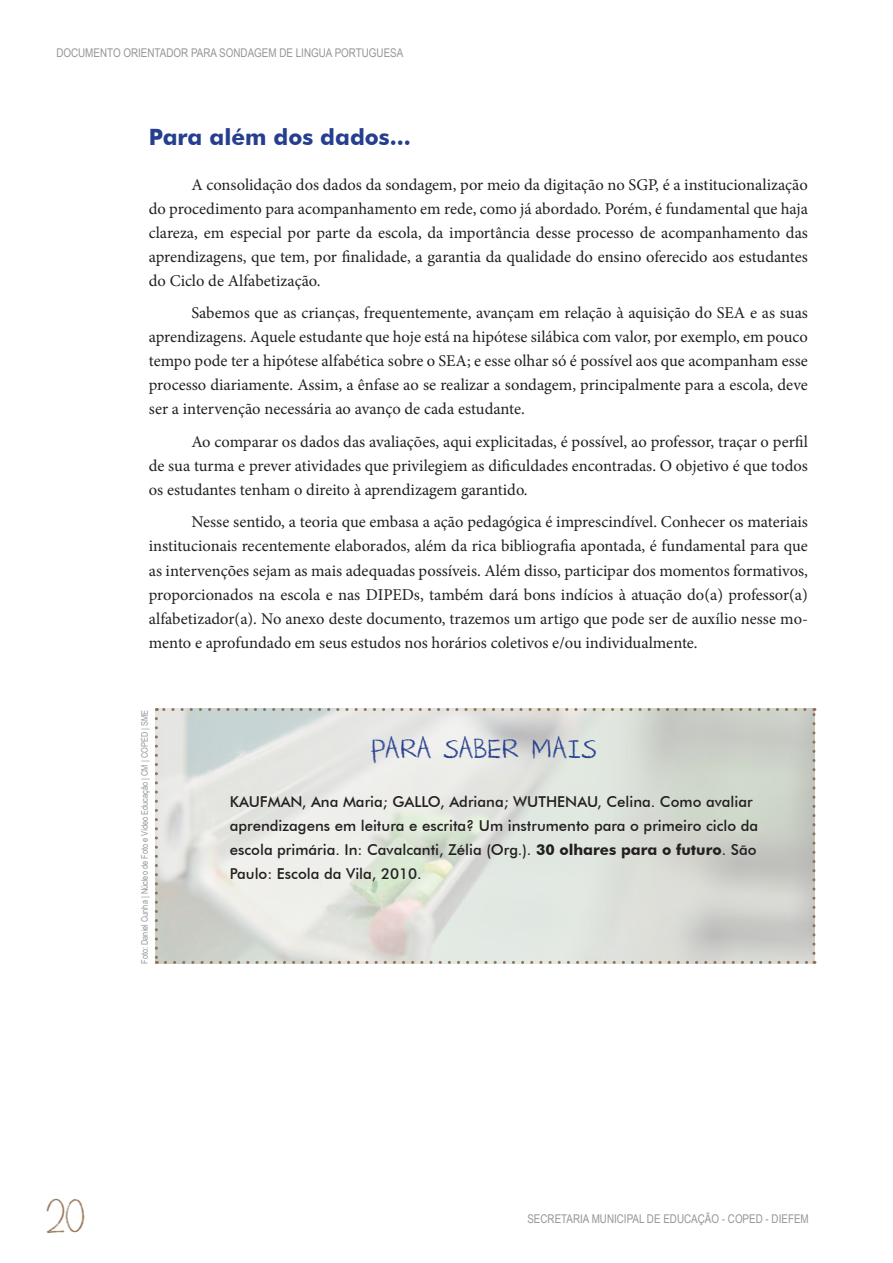
<style>
.page{position:relative;width:893px;height:1263px;background:#fff}
.page>*{position:absolute;margin:0;border:0;box-sizing:border-box;transform-origin:0 0}
.t1{font:45px "Rudiment";color:#927151}
.t2{font:31.5px "DK Crayon Crumble";color:#253f8e}
.t3{font:700 22.5px "Futura BT";color:#253f8e}
.t4{font:16.5px/24px "Minion Pro";color:#231f20;text-align:justify}
.t5{font:500 15px/24px "Futura BT";color:#231f20}
.t6{font:12px "Arial Narrow";color:#939598}
.t7{font:9px "Arial Narrow";color:#939598}
.s1{font-weight:700}
</style>
<div class="page">
<img style="left:155px;top:709px;width:660px;height:255px">
<svg style="left:155px;top:718px;width:3px;height:246px"></svg>
<svg style="left:165px;top:961px;width:650px;height:3px"></svg>
<svg style="left:812px;top:708px;width:3px;height:245px"></svg>
<svg style="left:156px;top:708px;width:649px;height:3px"></svg>
<p class="t6" style="left:56px;top:44px;width:349px">DOCUMENTO ORIENTADOR PARA SONDAGEM DE LINGUA PORTUGUESA</p>
<h3 class="t3" style="left:149px;top:123px;width:263px">Para além dos dados...</h3>
<p class="t4" style="left:149px;top:173px;width:661px;text-indent:43px">A consolidação dos dados da sondagem, por meio da digitação no SGP, é a institucionalização do procedimento para acompanhamento em rede, como já abordado. Porém, é fundamental que haja clareza, em especial por parte da escola, da importância desse processo de acompanhamento das aprendizagens, que tem, por finalidade, a garantia da qualidade do ensino oferecido aos estudantes do Ciclo de Alfabetização.</p>
<p class="t4" style="left:149px;top:301px;width:661px;text-indent:43px">Sabemos que as crianças, frequentemente, avançam em relação à aquisição do SEA e as suas aprendizagens. Aquele estudante que hoje está na hipótese silábica com valor, por exemplo, em pouco tempo pode ter a hipótese alfabética sobre o SEA; e esse olhar só é possível aos que acompanham esse processo diariamente. Assim, a ênfase ao se realizar a sondagem, principalmente para a escola, deve ser a intervenção necessária ao avanço de cada estudante.</p>
<p class="t4" style="left:149px;top:430px;width:661px;text-indent:43px">Ao comparar os dados das avaliações, aqui explicitadas, é possível, ao professor, traçar o perfil de sua turma e prever atividades que privilegiem as dificuldades encontradas. O objetivo é que todos os estudantes tenham o direito à aprendizagem garantido.</p>
<p class="t4" style="left:149px;top:510px;width:661px;text-indent:43px">Nesse sentido, a teoria que embasa a ação pedagógica é imprescindível. Conhecer os materiais institucionais recentemente elaborados, além da rica bibliografia apontada, é fundamental para que as intervenções sejam as mais adequadas possíveis. Além disso, participar dos momentos formativos, proporcionados na escola e nas DIPEDs, também dará bons indícios à atuação do(a) professor(a) alfabetizador(a). No anexo deste documento, trazemos um artigo que pode ser de auxílio nesse mo&shy;mento e aprofundado em seus estudos nos horários coletivos e/ou individualmente.</p>
<p class="t7" style="left:138px;top:964px;width:255px;rotate:-90deg">Foto: Daniel Cunha | Núcleo de Foto e Vídeo Educação | CM | COPED | SME</p>
<h2 class="t2" style="left:371px;top:730px;width:228px">PARA SABER MAIS</h2>
<p class="t5" style="left:230px;top:790px;width:530px">KAUFMAN, Ana Maria; GALLO, Adriana; WUTHENAU, Celina. Como avaliar aprendizagens em leitura e escrita? Um instrumento para o primeiro ciclo da escola primária. In: Cavalcanti, Zélia (Org.). <span class="s1">30 olhares para o futuro</span>. São Paulo: Escola da Vila, 2010.</p>
<h1 class="t1" style="left:46px;top:1194px;width:40px">20</h1>
<p class="t6" style="left:527px;top:1210px;width:283px">SECRETARIA MUNICIPAL DE EDUCAÇÃO - COPED - DIEFEM</p>
</div>
